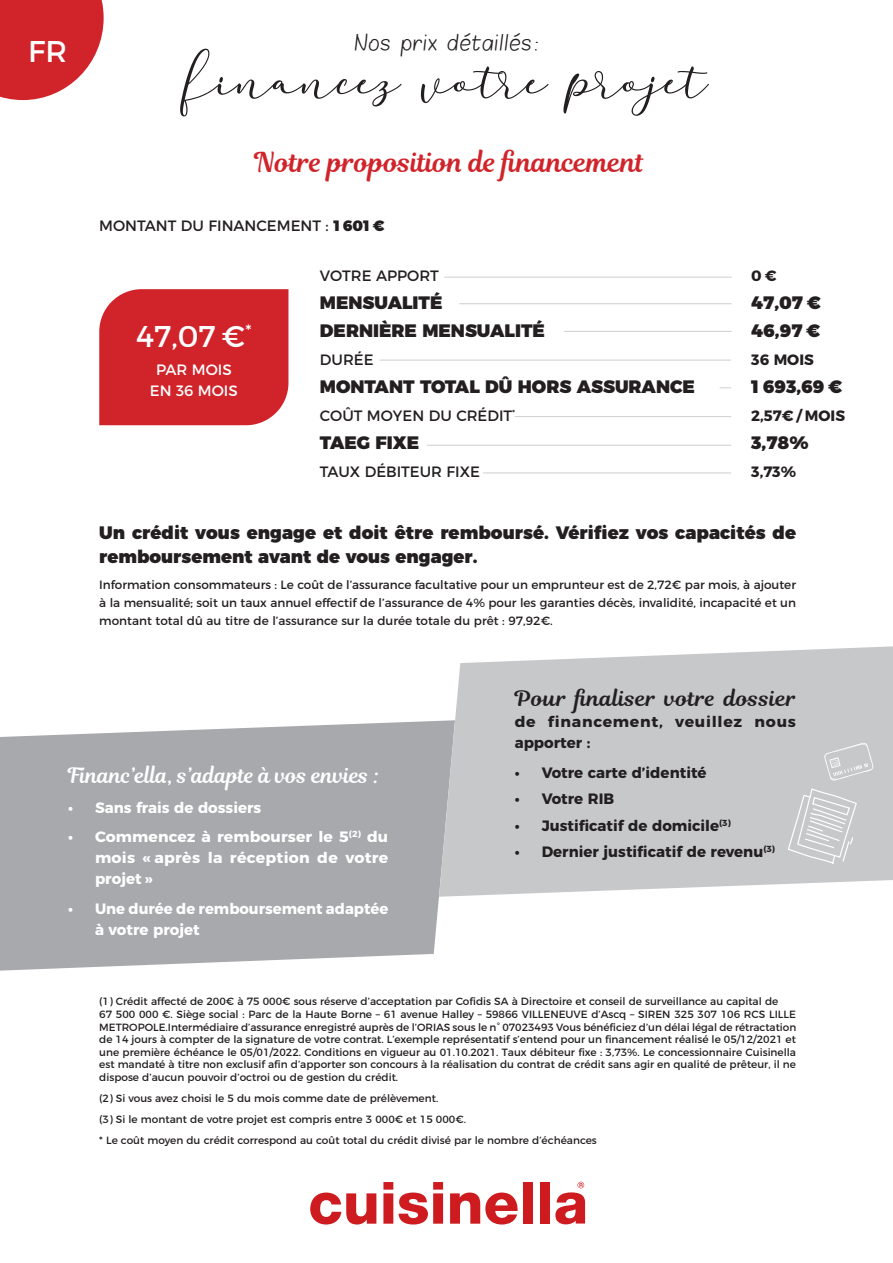
<style>
.page{position:relative;width:893px;height:1263px;background:#fff}
.page>*{position:absolute;margin:0;border:0;box-sizing:border-box;transform-origin:0 0}
.TITRE_ARTICLE{font:56.7px "darloune";color:#231f20}
.t1{font:30px "Montserrat";color:#fff}
.t2{font:27px "Magnolia Script";color:#d1232a}
.t3{font:21px "Magnolia Script";color:#fff}
.t4{font:21px "Magnolia Script";letter-spacing:.015em;color:#231f20;scale:1.05 1}
.TITRE_ARTICLE-2{font:18.15px "Blokletters Balpen";color:#231f20}
.t5{font:900 18px/24px "Montserrat";color:#231f20}
.t6{font:700 15px/21px "Montserrat";color:#fff;text-align:justify}
.t7{font:700 15px "Montserrat";color:#231f20}
.t8{font:15px "Montserrat";color:#231f20}
.t9{font:700 15px/21px "Montserrat";letter-spacing:.045em;color:#231f20;scale:1.05 1}
.t10{font:15px "Montserrat";color:#fff}
.t11{font:12px/18px "Montserrat";color:#231f20;text-align:justify}
.t12{font:10.5px/12.6px "Montserrat";color:#231f20}
.s1{font-weight:900}
</style>
<div class="page">
<svg style="left:0;top:720px;width:439px;height:251px;background:#aeafb2"></svg>
<svg style="left:439px;top:646px;width:454px;height:251px;background:#cbccce"></svg>
<div style="left:99px;top:289px;width:189px;height:136px;background:#d1232a"></div>
<svg style="left:787px;top:789px;width:70px;height:75px;background:#cfd0d2"></svg>
<svg style="left:824px;top:742px;width:50px;height:39px;background:#cdced0"></svg>
<hr style="left:379px;top:360px;width:352px;height:1px;background:#231f20">
<hr style="left:515px;top:416px;width:216px;height:1px;background:#231f20">
<hr style="left:427px;top:445px;width:304px;height:1px;background:#231f20">
<hr style="left:483px;top:472px;width:248px;height:1px;background:#231f20">
<hr style="left:444px;top:277px;width:288px;height:1px;background:#231f20">
<hr style="left:459px;top:303px;width:273px;height:1px;background:#231f20">
<hr style="left:564px;top:331px;width:168px;height:1px;background:#231f20">
<svg style="left:310px;top:1192px;width:66px;height:32px"></svg>
<svg style="left:383px;top:1182px;width:10px;height:42px"></svg>
<svg style="left:399px;top:1182px;width:44px;height:42px"></svg>
<svg style="left:450px;top:1192px;width:68px;height:32px"></svg>
<div style="left:523px;top:1182px;width:10px;height:42px;background:#cd1b20"></div>
<div style="left:540px;top:1182px;width:10px;height:42px;background:#cd1b20"></div>
<svg style="left:555px;top:1182px;width:30px;height:42px"></svg>
<svg style="left:0;top:0;width:104px;height:100px;background:#d74147"></svg>
<p class="t1" style="left:28px;top:27px;width:40px">FR</p>
<p class="TITRE_ARTICLE-2" style="left:354px;top:29px;width:186px">Nos prix détaillés:</p>
<p class="TITRE_ARTICLE" style="left:185px;top:44px;width:524px">Financez votre projet</p>
<p class="t2" style="left:254px;top:142px;width:391px">Notre proposition de financement</p>
<p class="t8" style="left:99px;top:214px;width:287px">MONTANT DU FINANCEMENT : <span class="s1">1 601 €</span></p>
<p class="t8" style="left:320px;top:264px;width:121px">VOTRE APPORT</p>
<p class="t5" style="left:320px;top:289px;width:124px">MENSUALITÉ</p>
<p class="t5" style="left:320px;top:317px;width:227px">DERNIÈRE MENSUALITÉ</p>
<p class="t8" style="left:320px;top:348px;width:55px">DURÉE</p>
<p class="t5" style="left:320px;top:373px;width:376px">MONTANT TOTAL DÛ HORS ASSURANCE</p>
<p class="t8" style="left:320px;top:404px;width:197px">COÛT MOYEN DU CRÉDIT<sup>*</sup></p>
<p class="t5" style="left:320px;top:429px;width:101px">TAEG FIXE</p>
<p class="t8" style="left:320px;top:460px;width:162px">TAUX DÉBITEUR FIXE</p>
<p class="t1" style="left:136px;top:313px;width:117px">47,07 €<sup>*</sup></p>
<p class="t10" style="left:156px;top:358px;width:77px">PAR MOIS</p>
<p class="t10" style="left:150px;top:379px;width:89px">EN 36 MOIS</p>
<p class="t7" style="left:751px;top:263px;width:27px">0 €</p>
<p class="t5" style="left:751px;top:289px;width:71px">47,07 €</p>
<p class="t5" style="left:751px;top:317px;width:70px">46,97 €</p>
<p class="t7" style="left:751px;top:347px;width:64px">36 MOIS</p>
<p class="t5" style="left:751px;top:373px;width:92px">1 693,69 €</p>
<p class="t7" style="left:751px;top:403px;width:95px">2,57€ / MOIS</p>
<p class="t5" style="left:751px;top:429px;width:59px">3,78%</p>
<p class="t7" style="left:751px;top:459px;width:46px">3,73%</p>
<p class="t5" style="left:99px;top:519px;width:698px">Un crédit vous engage et doit être remboursé. Vérifiez vos capacités de remboursement avant de vous engager.</p>
<p class="t11" style="left:99px;top:575px;width:698px">Information consommateurs : Le coût de l’assurance facultative pour un emprunteur est de 2,72€ par mois, à ajouter à la mensualité; soit un taux annuel effectif de l’assurance de 4% pour les garanties décès, invalidité, incapacité et un montant total dû au titre de l’assurance sur la durée totale du prêt : 97,92€.</p>
<p class="t3" style="left:68px;top:760px;width:313px">Financ’ella, s’adapte à vos envies :</p>
<p class="t6" style="left:68px;top:796px;width:195px">• Sans frais de dossiers</p>
<p class="t6" style="left:95px;top:825px;width:295px;text-indent:-27px">• Commencez à rembourser le 5<sup>(2)</sup> du mois « après la réception de votre projet »</p>
<p class="t6" style="left:95px;top:897px;width:295px;text-indent:-27px">• Une durée de remboursement adaptée à votre projet</p>
<p class="t4" style="left:515px;top:683px;width:270px">Pour finaliser votre dossier</p>
<p class="t9" style="left:515px;top:710px;width:269px">de financement, veuillez nous apporter :</p>
<p class="t7" style="left:515px;top:760px;width:193px">• Votre carte d’identité</p>
<p class="t7" style="left:515px;top:786px;width:101px">• Votre RIB</p>
<p class="t7" style="left:515px;top:813px;width:218px">• Justificatif de domicile<sup>(3)</sup></p>
<p class="t7" style="left:515px;top:839px;width:262px">• Dernier justificatif de revenu<sup>(3)</sup></p>
<p class="t12" style="left:99px;top:994px;width:698px">(1) Crédit affecté de 200€ à 75 000€ sous réserve d’acceptation par Cofidis SA à Directoire et conseil de surveillance au capital de<br>67 500 000 €. Siège social : Parc de la Haute Borne – 61 avenue Halley – 59866 VILLENEUVE d’Ascq – SIREN 325 307 106 RCS LILLE METROPOLE.Intermédiaire d’assurance enregistré auprès de l’ORIAS sous le n° 07023493 Vous bénéficiez d’un délai légal de rétractation de 14 jours à compter de la signature de votre contrat. L’exemple représentatif s’entend pour un financement réalisé le 05/12/2021 et une première échéance le 05/01/2022. Conditions en vigueur au 01.10.2021. Taux débiteur fixe : 3,73%. Le concessionnaire Cuisinella est mandaté à titre non exclusif afin d’apporter son concours à la réalisation du contrat de crédit sans agir en qualité de prêteur, il ne dispose d’aucun pouvoir d’octroi ou de gestion du crédit.</p>
<p class="t12" style="left:99px;top:1091px;width:341px">(2) Si vous avez choisi le 5 du mois comme date de prélèvement.</p>
<p class="t12" style="left:99px;top:1112px;width:368px">(3) Si le montant de votre projet est compris entre 3 000€ et 15 000€.</p>
<p class="t12" style="left:99px;top:1133px;width:499px">* Le coût moyen du crédit correspond au coût total du crédit divisé par le nombre d’échéances</p>
</div>
